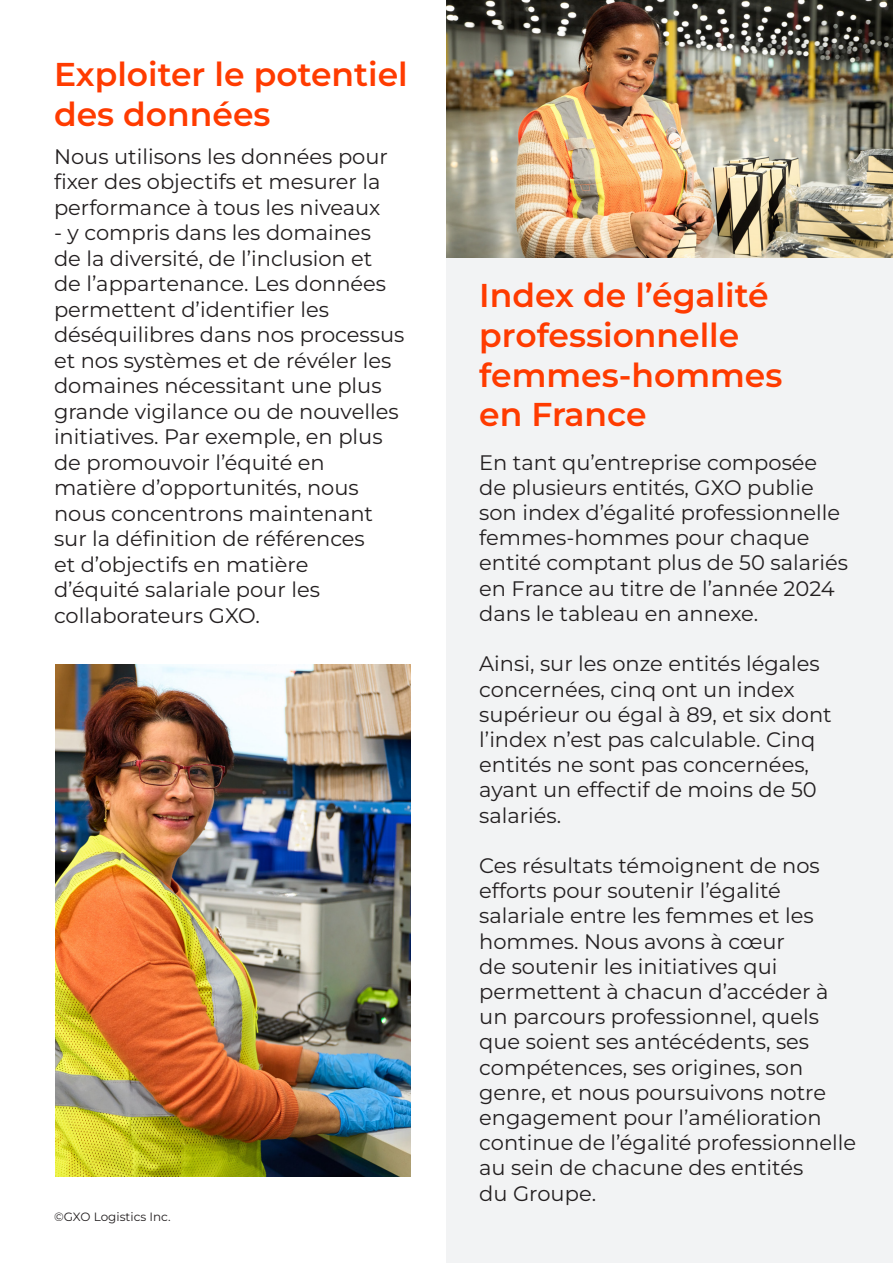
<style>
.page{position:relative;width:893px;height:1263px;background:#fff}
.page>*{position:absolute;margin:0;border:0;box-sizing:border-box;transform-origin:0 0}
.t1{font:600 33px "Montserrat";color:#ff3b00}
.t2{font:21px/25.2px "Montserrat";color:#231f20}
.t3{font:12px "Montserrat";color:#231f20}
</style>
<div class="page">
<div style="left:446px;top:242px;width:447px;height:1021px;background:#f2f3f4"></div>
<img style="left:446px;top:0;width:447px;height:258px">
<img style="left:56px;top:665px;width:354px;height:512px">
<p class="t1" style="left:54px;top:51px;width:355px">Exploiter le potentiel</p>
<p class="t1" style="left:54px;top:90px;width:218px">des données</p>
<p class="t2" style="left:54px;top:143px;width:335px">Nous utilisons les données pour fixer des objectifs et mesurer la performance à tous les niveaux</p>
<p class="t2" style="left:54px;top:219px;width:352px">- y compris dans les domaines<br>de la diversité, de l’inclusion et de l’appartenance. Les données permettent d’identifier les déséquilibres dans nos processus et nos systèmes et de révéler les domaines nécessitant une plus grande vigilance ou de nouvelles initiatives. Par exemple, en plus de promouvoir l’équité en matière d’opportunités, nous nous concentrons maintenant sur la définition de références<br>et d’objectifs en matière<br>d’équité salariale pour les collaborateurs GXO.</p>
<p class="t3" style="left:54px;top:1208px;width:118px">©GXO Logistics Inc.</p>
<p class="t1" style="left:479px;top:272px;width:291px">Index de l’égalité</p>
<p class="t1" style="left:479px;top:312px;width:262px">professionnelle</p>
<p class="t1" style="left:479px;top:351px;width:305px">femmes-hommes</p>
<p class="t1" style="left:479px;top:391px;width:169px">en France</p>
<p class="t2" style="left:479px;top:449px;width:370px">En tant qu’entreprise composée de plusieurs entités, GXO publie son index d’égalité professionnelle femmes-hommes pour chaque entité comptant plus de 50 salariés en France au titre de l’année 2024 dans le tableau en annexe.</p>
<p class="t2" style="left:479px;top:650px;width:354px">Ainsi, sur les onze entités légales concernées, cinq ont un index supérieur ou égal à 89, et six dont l’index n’est pas calculable. Cinq entités ne sont pas concernées, ayant un effectif de moins de 50 salariés.</p>
<p class="t2" style="left:479px;top:852px;width:378px">Ces résultats témoignent de nos efforts pour soutenir l’égalité salariale entre les femmes et les hommes. Nous avons à cœur<br>de soutenir les initiatives qui permettent à chacun d’accéder à un parcours professionnel, quels que soient ses antécédents, ses compétences, ses origines, son genre, et nous poursuivons notre engagement pour l’amélioration continue de l’égalité professionnelle au sein de chacune des entités<br>du Groupe.</p>
</div>
